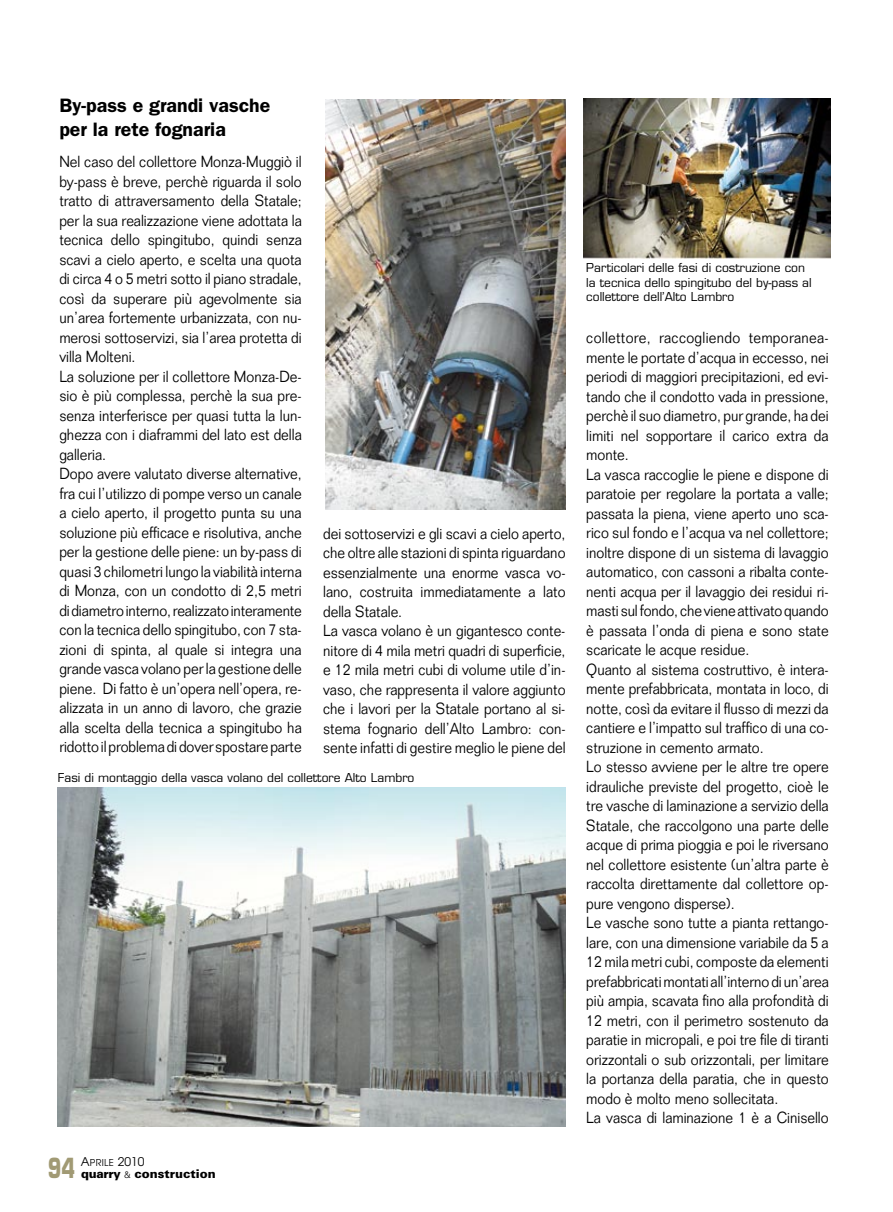
<style>
.page{position:relative;width:893px;height:1212px;background:#fff}
.page>*{position:absolute;margin:0;border:0;box-sizing:border-box;transform-origin:0 0}
.t1{font:700 27px "Eurostile";color:#a19a74;scale:.7 1}
.t2{font:600 19.5px/23.4px "Franklin Gothic";color:#000}
.t3{font:300 15.75px/19.5px "Folio";color:#000;scale:.9 1}
.t4{font:12px/14.4px "Eurostile";color:#000}
.t5{font:900 12px "Univers";color:#000}
.t6{font:9.45px "Avant Garde";letter-spacing:.03em;color:#000}
.s1{font-size:12px}
.s2{font-weight:300;font-size:9px}
</style>
<div class="page">
<img style="left:326px;top:99px;width:240px;height:411px">
<img style="left:58px;top:787px;width:507px;height:339px">
<img style="left:583px;top:98px;width:247px;height:161px">
<p class="t2" style="left:59px;top:94px;width:212px">By-pass e grandi vasche per la rete fognaria</p>
<p class="t3" style="left:59px;top:152px;width:271px">Nel caso del collettore Monza-Muggiò il by-pass è breve, perchè riguarda il solo tratto di attraversamento della Statale; per la sua realizzazione viene adottata la tecnica dello spingitubo, quindi senza scavi a cielo aperto, e scelta una quota di circa 4 o 5 metri sotto il piano stradale, così da superare più agevolmente sia un’area fortemente urbanizzata, con nu&shy;merosi sottoservizi, sia l’area protetta di villa Molteni.<br>La soluzione per il collettore Monza-De&shy;sio è più complessa, perchè la sua pre&shy;senza interferisce per quasi tutta la lun&shy;ghezza con i diaframmi del lato est della galleria.<br>Dopo avere valutato diverse alternative, fra cui l’utilizzo di pompe verso un canale a cielo aperto, il progetto punta su una soluzione più efficace e risolutiva, anche per la gestione delle piene: un by-pass di quasi 3 chilometri lungo la viabilità interna di Monza, con un condotto di 2,5 metri di diametro interno, realizzato interamente con la tecnica dello spingitubo, con 7 sta&shy;zioni di spinta, al quale si integra una grande vasca volano per la gestione delle piene. Di fatto è un’opera nell’opera, re&shy;alizzata in un anno di lavoro, che grazie alla scelta della tecnica a spingitubo ha ridotto il problema di dover spostare parte</p>
<p class="t3" style="left:323px;top:523px;width:271px">dei sottoservizi e gli scavi a cielo aperto, che oltre alle stazioni di spinta riguardano essenzialmente una enorme vasca vo&shy;lano, costruita immediatamente a lato della Statale.<br>La vasca volano è un gigantesco conte&shy;nitore di 4 mila metri quadri di superficie, e 12 mila metri cubi di volume utile d’in&shy;vaso, che rappresenta il valore aggiunto che i lavori per la Statale portano al si&shy;stema fognario dell’Alto Lambro: con&shy;sente infatti di gestire meglio le piene del</p>
<p class="t4" style="left:58px;top:770px;width:358px">Fasi di montaggio della vasca volano del collettore Alto Lambro</p>
<p class="t6" style="left:81px;top:1157px;width:65px"><span class="s1">A</span>prile <span class="s1">2010</span></p>
<h1 class="t1" style="left:48px;top:1151px;width:40px">94</h1>
<p class="t5" style="left:81px;top:1166px;width:136px">quarry <span class="s2">&amp;</span> construction</p>
<p class="t4" style="left:586px;top:261px;width:227px">Particolari delle fasi di costruzione con la tecnica dello spingitubo del by-pass al collettore dell’Alto Lambro</p>
<p class="t3" style="left:586px;top:328px;width:271px">collettore, raccogliendo temporanea&shy;mente le portate d’acqua in eccesso, nei periodi di maggiori precipitazioni, ed evi&shy;tando che il condotto vada in pressione, perchè il suo diametro, pur grande, ha dei limiti nel sopportare il carico extra da monte.<br>La vasca raccoglie le piene e dispone di paratoie per regolare la portata a valle; passata la piena, viene aperto uno sca&shy;rico sul fondo e l’acqua va nel collettore; inoltre dispone di un sistema di lavaggio automatico, con cassoni a ribalta conte&shy;nenti acqua per il lavaggio dei residui ri&shy;masti sul fondo, che viene attivato quando è passata l’onda di piena e sono state scaricate le acque residue.<br>Quanto al sistema costruttivo, è intera&shy;mente prefabbricata, montata in loco, di notte, così da evitare il flusso di mezzi da cantiere e l’impatto sul traffico di una co&shy;struzione in cemento armato.<br>Lo stesso avviene per le altre tre opere idrauliche previste del progetto, cioè le tre vasche di laminazione a servizio della Statale, che raccolgono una parte delle acque di prima pioggia e poi le riversano nel collettore esistente (un’altra parte è raccolta direttamente dal collettore op&shy;pure vengono disperse).<br>Le vasche sono tutte a pianta rettango&shy;lare, con una dimensione variabile da 5 a 12 mila metri cubi, composte da elementi prefabbricati montati all’interno di un’area più ampia, scavata fino alla profondità di 12 metri, con il perimetro sostenuto da paratie in micropali, e poi tre file di tiranti orizzontali o sub orizzontali, per limitare la portanza della paratia, che in questo modo è molto meno sollecitata.<br>La vasca di laminazione 1 è a Cinisello</p>
</div>
